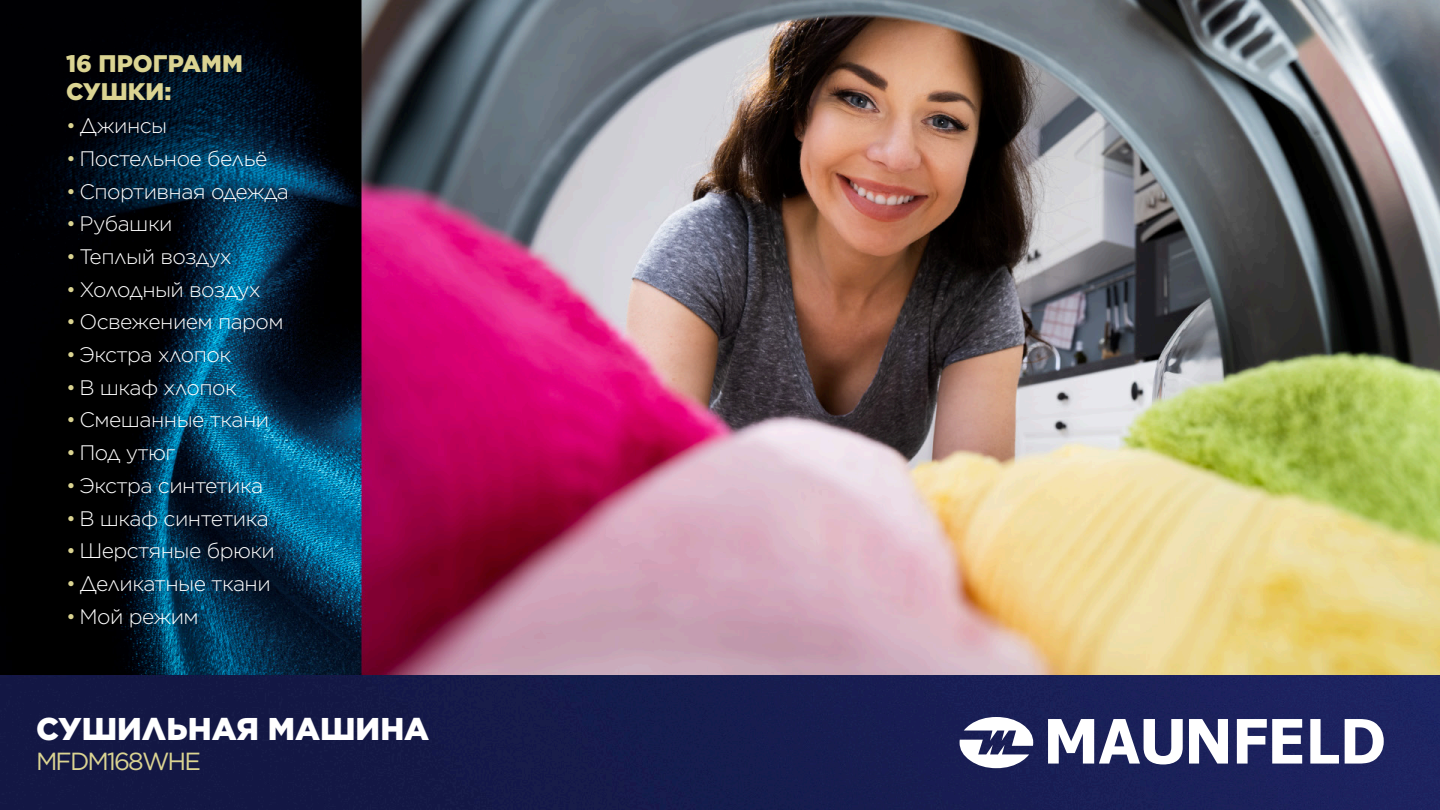
<style>
.page{position:relative;width:1440px;height:810px;background:#fff}
.page>*{position:absolute;margin:0;border:0;box-sizing:border-box;transform-origin:0 0}
.t1{font:900 31.5px "Gotham";color:#fff}
.t2{font:24.75px "Gotham";letter-spacing:-.075em;color:#dbd492}
.t3{font:900 24px/28.8px "Gotham";color:#dbd492}
.t4{font:300 21px "Gotham";letter-spacing:-.025em;color:#fff}
.s1{color:#dbd492}
</style>
<div class="page">
<img style="left:0;top:0;width:1440px;height:810px">
<svg style="left:960px;top:717px;width:424px;height:51px"></svg>
<p class="t3" style="left:66px;top:49px;width:178px">16 ПРОГРАММ<br>СУШКИ:</p>
<p class="t4" style="left:66px;top:112px;width:103px"><span class="s1">•</span> Джинсы</p>
<p class="t4" style="left:66px;top:145px;width:203px"><span class="s1">•</span> Постельное бельё</p>
<p class="t4" style="left:66px;top:178px;width:224px"><span class="s1">•</span> Спортивная одежда</p>
<p class="t4" style="left:66px;top:211px;width:108px"><span class="s1">•</span> Рубашки</p>
<p class="t4" style="left:66px;top:243px;width:167px"><span class="s1">•</span> Теплый воздух</p>
<p class="t4" style="left:66px;top:276px;width:196px"><span class="s1">•</span> Холодный воздух</p>
<p class="t4" style="left:66px;top:309px;width:219px"><span class="s1">•</span> Освежением паром</p>
<p class="t4" style="left:66px;top:341px;width:167px"><span class="s1">•</span> Экстра хлопок</p>
<p class="t4" style="left:66px;top:374px;width:172px"><span class="s1">•</span> В шкаф хлопок</p>
<p class="t4" style="left:66px;top:407px;width:205px"><span class="s1">•</span> Смешанные ткани</p>
<p class="t4" style="left:66px;top:439px;width:111px"><span class="s1">•</span> Под утюг</p>
<p class="t4" style="left:66px;top:472px;width:199px"><span class="s1">•</span> Экстра синтетика</p>
<p class="t4" style="left:66px;top:505px;width:204px"><span class="s1">•</span> В шкаф синтетика</p>
<p class="t4" style="left:66px;top:538px;width:211px"><span class="s1">•</span> Шерстяные брюки</p>
<p class="t4" style="left:66px;top:570px;width:206px"><span class="s1">•</span> Деликатные ткани</p>
<p class="t4" style="left:66px;top:603px;width:134px"><span class="s1">•</span> Мой режим</p>
<p class="t1" style="left:36px;top:707px;width:395px">СУШИЛЬНАЯ МАШИНА</p>
<p class="t2" style="left:36px;top:745px;width:167px">MFDM168WHE</p>
</div>
